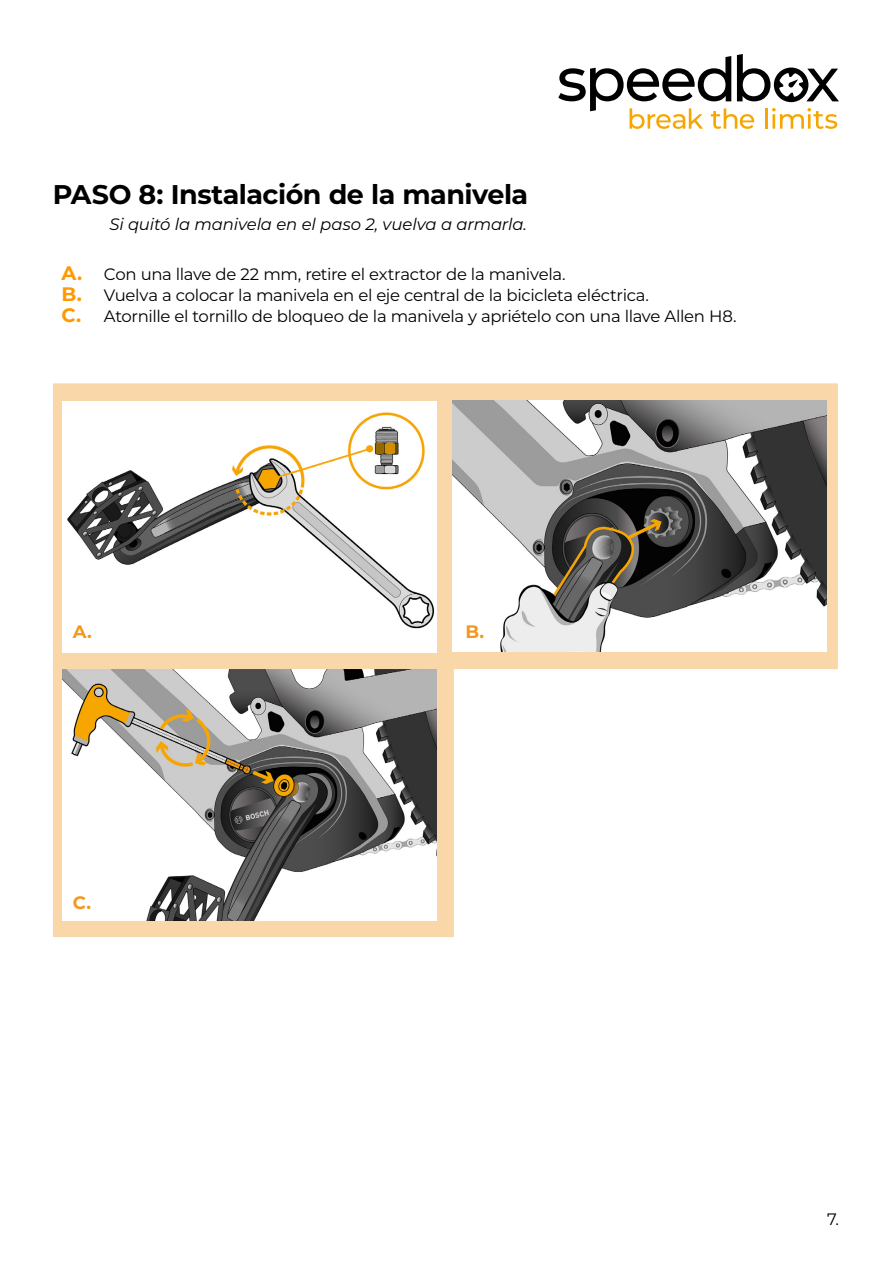
<style>
.page{position:relative;width:893px;height:1263px;background:#fff}
.page>*{position:absolute;margin:0;border:0;box-sizing:border-box;transform-origin:0 0}
.Krok_nadpis{font:700 27px "Montserrat";letter-spacing:-.02em;color:#000}
.t1{font:700 18px "Montserrat";color:#f4971e}
.t2{font:16.5px "Montserrat";letter-spacing:-.02em;color:#000}
.t3{font:italic 16.5px "Montserrat";letter-spacing:-.01em;color:#000}
.s1{font-weight:700;font-size:19.5px;color:#f90}
</style>
<div class="page">
<svg style="left:558px;top:54px;width:281px;height:75px"></svg>
<svg style="left:53px;top:383px;width:785px;height:554px"></svg>
<img style="left:63px;top:401px;width:374px;height:251px">
<img style="left:452px;top:401px;width:375px;height:251px">
<img style="left:63px;top:670px;width:374px;height:251px">
<p class="Krok_nadpis" style="left:53px;top:175px;width:477px">PASO 8: Instalación de la manivela</p>
<p class="t3" style="left:109px;top:212px;width:419px">Si quitó la manivela en el paso 2, vuelva a armarla.</p>
<p class="t2" style="left:61px;top:263px;width:506px"><span class="s1">A.</span> Con una llave de 22 mm, retire el extractor de la manivela.</p>
<p class="t2" style="left:61px;top:284px;width:589px"><span class="s1">B.</span> Vuelva a colocar la manivela en el eje central de la bicicleta eléctrica.</p>
<p class="t2" style="left:61px;top:305px;width:677px"><span class="s1">C.</span> Atornille el tornillo de bloqueo de la manivela y apriételo con una llave Allen H8.</p>
<p class="t1" style="left:73px;top:618px;width:21px">A.</p>
<p class="t1" style="left:73px;top:890px;width:20px">C.</p>
<p class="t1" style="left:466px;top:618px;width:20px">B.</p>
<p class="t2" style="left:827px;top:1207px;width:13px">7.</p>
</div>
